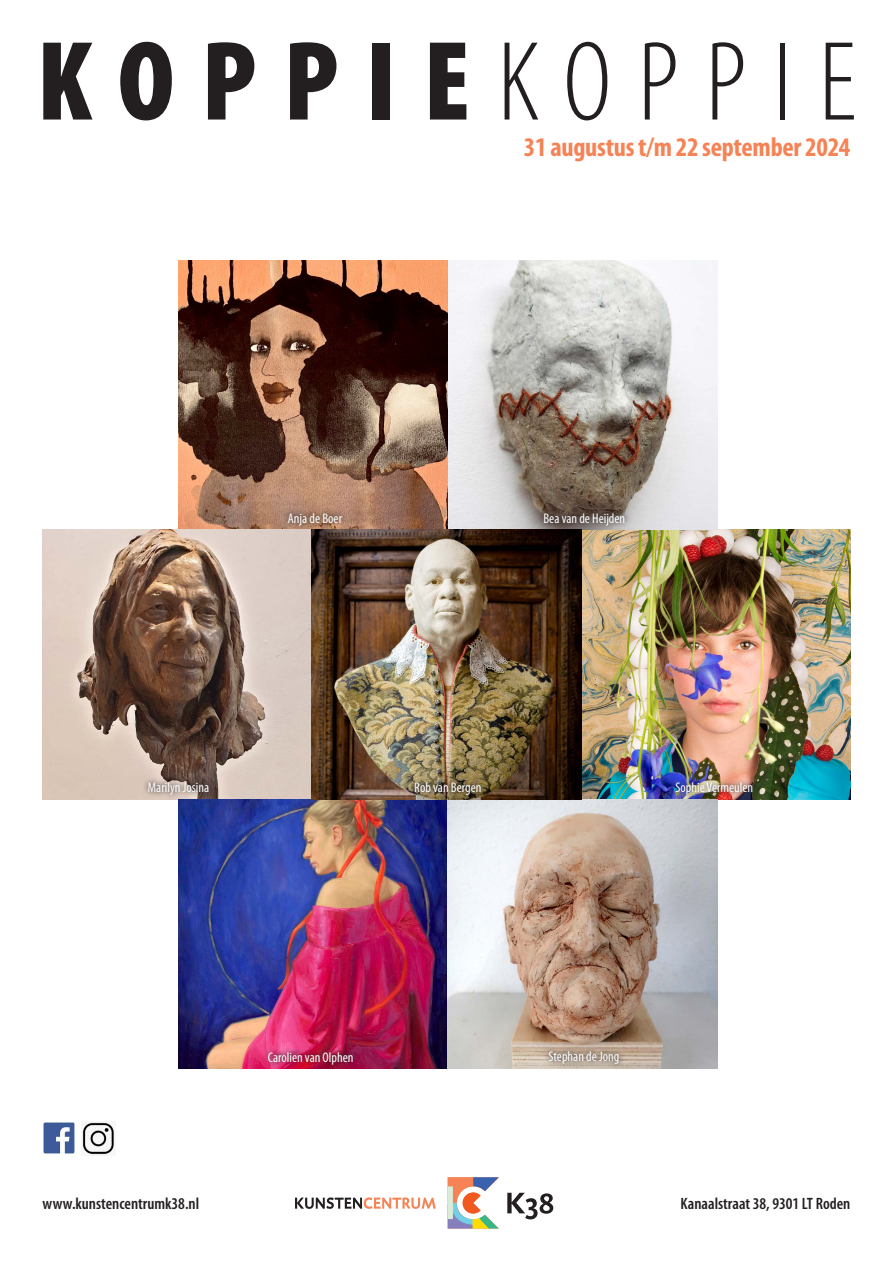
<style>
.page{position:relative;width:893px;height:1263px;background:#fff}
.page>*{position:absolute;margin:0;border:0;box-sizing:border-box;transform-origin:0 0}
.t1{font:900 condensed 114px "Myriad Pro";letter-spacing:.24em;color:#231f20}
.t2{font:700 condensed 27px "Myriad Pro";letter-spacing:-.01em;color:#f58355}
.t3{font:600 condensed 16.5px "Myriad Pro";color:#231f20}
.t4{font:condensed 13.95px "Myriad Pro";color:#fff}
.s1{font-weight:300}
</style>
<div class="page">
<img style="left:179px;top:260px;width:269px;height:270px">
<img style="left:43px;top:530px;width:269px;height:269px">
<img style="left:179px;top:799px;width:538px;height:270px">
<img style="left:581px;top:530px;width:269px;height:269px">
<svg style="left:448px;top:260px;width:270px;height:270px"></svg>
<svg style="left:448px;top:799px;width:269px;height:269px;background:#c0b3ab"></svg>
<img style="left:312px;top:530px;width:269px;height:269px">
<svg style="left:283px;top:507px;width:64px;height:23px"></svg>
<svg style="left:142px;top:777px;width:73px;height:23px;background:#978780"></svg>
<svg style="left:538px;top:507px;width:93px;height:23px;background:#6a5f59"></svg>
<svg style="left:543px;top:1045px;width:81px;height:24px;background:#b2a291"></svg>
<svg style="left:410px;top:776px;width:77px;height:24px;background:#726344"></svg>
<svg style="left:262px;top:1046px;width:97px;height:23px;background:#af2050"></svg>
<img style="left:670px;top:776px;width:89px;height:24px">
<svg style="left:507px;top:1193px;width:46px;height:26px"></svg>
<svg style="left:295px;top:1197px;width:141px;height:12px"></svg>
<img style="left:44px;top:1123px;width:31px;height:31px">
<img style="left:82px;top:1122px;width:32px;height:33px">
<svg style="left:448px;top:1177px;width:51px;height:51px"></svg>
<p class="t1" style="left:37px;top:18px;width:821px">KOPPIE<span class="s1">KOPPIE</span></p>
<p class="t2" style="left:524px;top:130px;width:328px">31 augustus t/m 22 september 2024</p>
<p class="t4" style="left:288px;top:509px;width:56px">Anja de Boer</p>
<p class="t4" style="left:543px;top:509px;width:83px">Bea van de Heijden</p>
<p class="t4" style="left:148px;top:779px;width:63px">Marilyn Josina</p>
<p class="t4" style="left:414px;top:779px;width:69px">Rob van Bergen</p>
<p class="t4" style="left:675px;top:779px;width:79px">Sophie Vermeulen</p>
<p class="t4" style="left:268px;top:1048px;width:87px">Carolien van Olphen</p>
<p class="t4" style="left:548px;top:1048px;width:72px">Stephan de Jong</p>
<p class="t3" style="left:43px;top:1194px;width:158px">www.kunstencentrumk38.nl</p>
<p class="t3" style="left:681px;top:1194px;width:171px">Kanaalstraat 38, 9301 LT Roden</p>
</div>
